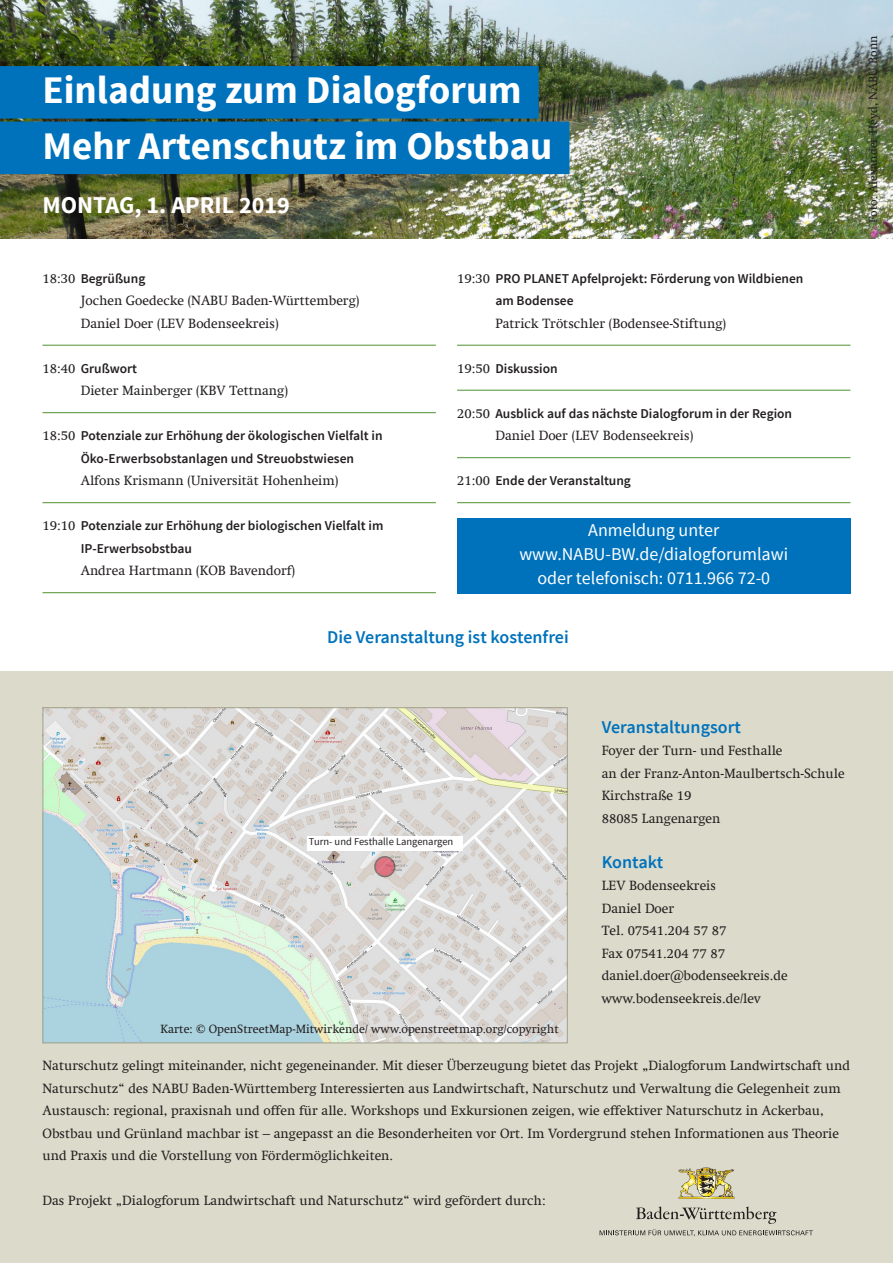
<style>
.page{position:relative;width:893px;height:1263px;background:#fff}
.page>*{position:absolute;margin:0;border:0;box-sizing:border-box;transform-origin:0 0}
.Titel_mit_Balken{font:700 39px "Source Sans Pro";color:#fff}
.Untertitel_blau{font:700 24px "Source Sans Pro";color:#fff}
.Anmeldung{font:18px/24px "Source Sans Pro";color:#fff;text-align:center}
.H3_Zwischenüberschri{font:600 18px "Source Sans Pro";color:#0072bc}
.P_Fließtext_Großschr{font:13.5px/22.5px "Swift Com";color:#231f20}
.Programmpunkt{font:600 13.5px/22.5px "Source Sans Pro";color:#231f20}
.P_Fließtext{font:13.5px/22.5px "Swift Com";color:#231f20}
.Programmpunkt-2{font:13.5px/22.5px "Swift Com";color:#231f20}
.P_Fließtext_Großschr-2{font:12px "Swift Com";color:#231f20}
.P_Fließtext_Großschr-3{font:10.5px "Source Sans Pro";color:#231f20}
.s1{font-family:"Source Sans Pro";font-weight:600}
.s2{font-family:"Swift Com";font-weight:400}
</style>
<div class="page">
<img style="left:0;top:0;width:893px;height:238px">
<div style="left:0;top:66px;width:539px;height:53px;background:#0072bc"></div>
<div style="left:0;top:122px;width:569px;height:52px;background:#0072bc"></div>
<div style="left:0;top:672px;width:893px;height:591px;background:#dcdbcb"></div>
<img style="left:45px;top:709px;width:521px;height:332px">
<hr style="left:43px;top:345px;width:393px;height:1px;background:#509030">
<hr style="left:43px;top:412px;width:393px;height:1px;background:#509030">
<hr style="left:43px;top:502px;width:393px;height:1px;background:#509030">
<hr style="left:43px;top:592px;width:393px;height:1px;background:#509030">
<hr style="left:457px;top:345px;width:393px;height:1px;background:#509030">
<hr style="left:457px;top:390px;width:393px;height:1px;background:#509030">
<hr style="left:457px;top:457px;width:393px;height:1px;background:#509030">
<hr style="left:457px;top:502px;width:393px;height:1px;background:#509030">
<div style="left:457px;top:518px;width:393px;height:76px;background:#0072bc"></div>
<svg style="left:375px;top:857px;width:20px;height:19px"></svg>
<div style="left:374px;top:856px;width:21px;height:21px;border:2px solid #231f20;border-radius:50%"></div>
<div style="left:307px;top:836px;width:156px;height:14px;background:#fff"></div>
<svg style="left:600px;top:1206px;width:213px;height:30px"></svg>
<img style="left:678px;top:1167px;width:56px;height:32px">
<p class="Titel_mit_Balken" style="left:43px;top:65px;width:481px">Einladung zum Dialogforum</p>
<p class="Titel_mit_Balken" style="left:43px;top:121px;width:511px">Mehr Artenschutz im Obstbau</p>
<p class="Untertitel_blau" style="left:43px;top:189px;width:249px">MONTAG, 1. APRIL 2019</p>
<p class="Programmpunkt-2" style="left:81px;top:267px;width:280px;text-indent:-38px">18:30 <span class="s1">Begrüßung<br></span>Jochen Goedecke (NABU Baden-Württemberg)<br>Daniel Doer (LEV Bodenseekreis)</p>
<p class="Programmpunkt-2" style="left:81px;top:357px;width:209px;text-indent:-38px">18:40 <span class="s1">Grußwort<br></span>Dieter Mainberger (KBV Tettnang)</p>
<p class="Programmpunkt" style="left:81px;top:425px;width:303px;text-indent:-38px"><span class="s2">18:50</span> Potenziale zur Erhöhung der ökologischen Vielfalt in<br>Öko-Erwerbsobstanlagen und Streuobstwiesen<br><span class="s2">Alfons Krismann (Universität Hohenheim)</span></p>
<p class="Programmpunkt" style="left:81px;top:515px;width:304px;text-indent:-38px"><span class="s2">19:10</span> Potenziale zur Erhöhung der biologischen Vielfalt im<br>IP-Erwerbsobstbau<br><span class="s2">Andrea Hartmann (KOB Bavendorf)</span></p>
<p class="Programmpunkt" style="left:495px;top:267px;width:310px;text-indent:-38px"><span class="s2">19:30</span> PRO PLANET Apfelprojekt: Förderung von Wildbienen am Bodensee<br><span class="s2">Patrick Trötschler (Bodensee-Stiftung)</span></p>
<p class="Programmpunkt" style="left:457px;top:357px;width:102px"><span class="s2">19:50</span> Diskussion</p>
<p class="Programmpunkt" style="left:495px;top:402px;width:298px;text-indent:-38px"><span class="s2">20:50</span> Ausblick auf das nächste Dialogforum in der Region<br><span class="s2">Daniel Doer (LEV Bodenseekreis)</span></p>
<p class="Programmpunkt" style="left:457px;top:470px;width:175px"><span class="s2">21:00</span> Ende der Veranstaltung</p>
<p class="Anmeldung" style="left:519px;top:519px;width:270px">Anmeldung unter www.NABU-BW.de/dialogforumlawi oder telefonisch: 0711.966 72-0</p>
<p class="H3_Zwischenüberschri" style="left:327px;top:625px;width:243px">Die Veranstaltung ist kostenfrei</p>
<p class="P_Fließtext_Großschr-2" style="left:866px;top:223px;width:189px;rotate:-90deg">Foto: Alexander Heyd, NABU Bonn</p>
<p class="P_Fließtext_Großschr-3" style="left:309px;top:835px;width:146px">Turn- und Festhalle Langenargen</p>
<p class="P_Fließtext_Großschr-2" style="left:161px;top:1022px;width:400px">Karte: © OpenStreetMap-Mitwirkende/ www.openstreetmap.org/copyright</p>
<p class="H3_Zwischenüberschri" style="left:602px;top:715px;width:141px">Veranstaltungsort</p>
<p class="P_Fließtext" style="left:602px;top:739px;width:244px">Foyer der Turn- und Festhalle<br>an der Franz-Anton-Maulbertsch-Schule<br>Kirchstraße 19<br>88085 Langenargen</p>
<p class="H3_Zwischenüberschri" style="left:602px;top:850px;width:63px">Kontakt</p>
<p class="P_Fließtext" style="left:602px;top:874px;width:188px">LEV Bodenseekreis<br>Daniel Doer<br>Tel. 07541.204 57 87<br>Fax 07541.204 77 87 daniel.doer@bodenseekreis.de www.bodenseekreis.de/lev</p>
<p class="P_Fließtext_Großschr" style="left:43px;top:1054px;width:809px">Naturschutz gelingt miteinander, nicht gegeneinander. Mit dieser Überzeugung bietet das Projekt „Dialogforum Landwirtschaft und Naturschutz“ des NABU Baden-Württemberg Interessierten aus Landwirtschaft, Naturschutz und Verwaltung die Gelegenheit zum Austausch: regional, praxisnah und offen für alle. Workshops und Exkursionen zeigen, wie effektiver Naturschutz in Ackerbau, Obstbau und Grünland machbar ist – angepasst an die Besonderheiten vor Ort. Im Vordergrund stehen Informationen aus Theorie und Praxis und die Vorstellung von Fördermöglichkeiten.</p>
<p class="P_Fließtext_Großschr" style="left:43px;top:1189px;width:505px">Das Projekt „Dialogforum Landwirtschaft und Naturschutz“ wird gefördert durch:</p>
</div>
